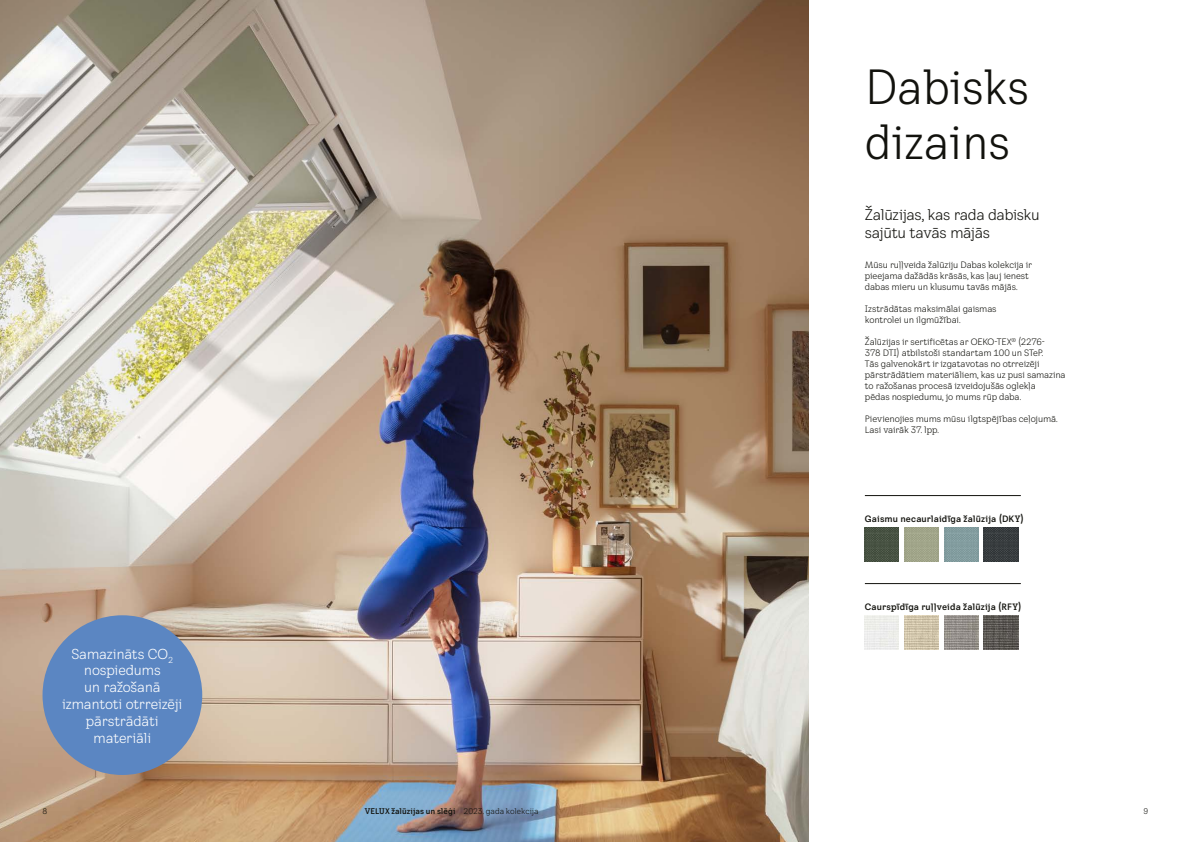
<style>
.page{position:relative;width:1191px;height:842px;background:#fff}
.page>*{position:absolute;margin:0;border:0;box-sizing:border-box;transform-origin:0 0}
.t1{font:condensed 48px/55px "VELUX Transform";letter-spacing:-.01em;color:#12120d}
.t2{font:15px/18px "VELUX Transform";letter-spacing:-.03em;color:#12120d}
.t3{font:14px/16.8px "VELUX Transform";letter-spacing:-.02em;color:#fff;text-align:center}
.t4{font:9px/11px "VELUX Transform";letter-spacing:-.015em;color:#12120d}
.t5{font:700 9px "VELUX Transform";letter-spacing:.01em;color:#12120d}
.t6{font:700 8px "VELUX Transform";letter-spacing:-.005em;color:#12120d}
.t7{font:8px "VELUX Transform";color:#12120d}
.s1{font-weight:400}
</style>
<div class="page">
<img style="left:0;top:0;width:808px;height:842px">
<img style="left:904px;top:615px;width:34px;height:34px">
<img style="left:944px;top:615px;width:34px;height:34px">
<img style="left:984px;top:615px;width:34px;height:34px">
<img style="left:865px;top:527px;width:34px;height:34px">
<img style="left:904px;top:527px;width:34px;height:34px">
<img style="left:944px;top:527px;width:34px;height:34px">
<img style="left:984px;top:527px;width:34px;height:34px">
<hr style="left:865px;top:495px;width:155px;height:1px;background:#12120d">
<hr style="left:865px;top:583px;width:155px;height:1px;background:#12120d">
<div style="left:43px;top:615px;width:159px;height:160px;background:#5b86c2;border-radius:50%"></div>
<h1 class="t1" style="left:865px;top:58px;width:166px">Dabisks dizains</h1>
<h2 class="t2" style="left:865px;top:206px;width:176px">Žalūzijas, kas rada dabisku sajūtu tavās mājās</h2>
<p class="t4" style="left:865px;top:259px;width:169px">Mūsu ruļļveida žalūziju Dabas kolekcija ir pieejama dažādās krāsās, kas ļauj ienest dabas mieru un klusumu tavās mājās.</p>
<p class="t4" style="left:865px;top:303px;width:133px">Izstrādātas maksimālai gaismas kontrolei un ilgmūžībai.</p>
<p class="t4" style="left:865px;top:336px;width:202px">Žalūzijas ir sertificētas ar OEKO-TEX<sup>®</sup> (2276-<br>378 DTI) atbilstoši standartam 100 un STeP.<br>Tās galvenokārt ir izgatavotas no otrreizēji pārstrādātiem materiāliem, kas uz pusi samazina to ražošanas procesā izveidojušās oglekļa<br>pēdas nospiedumu, jo mums rūp daba.</p>
<p class="t4" style="left:865px;top:413px;width:194px">Pievienojies mums mūsu ilgtspējības ceļojumā.<br>Lasi vairāk 37. lpp.</p>
<p class="t5" style="left:865px;top:513px;width:160px">Gaismu necaurlaidīga žalūzija (DKY)</p>
<h3 class="t3" style="left:62px;top:645px;width:122px">Samazināts CO<sub>2 </sub>nospiedums<br>un ražošanā izmantoti otrreizēji pārstrādāti materiāli</h3>
<p class="t5" style="left:865px;top:601px;width:158px">Caurspīdīga ruļļveida žalūzija (RFY)</p>
<p class="t7" style="left:43px;top:806px;width:6px">8</p>
<p class="t6" style="left:365px;top:806px;width:175px">VELUX žalūzijas un slēģi <span class="s1">2023. gada kolekcija</span></p>
<p class="t7" style="left:1143px;top:806px;width:6px">9</p>
</div>
